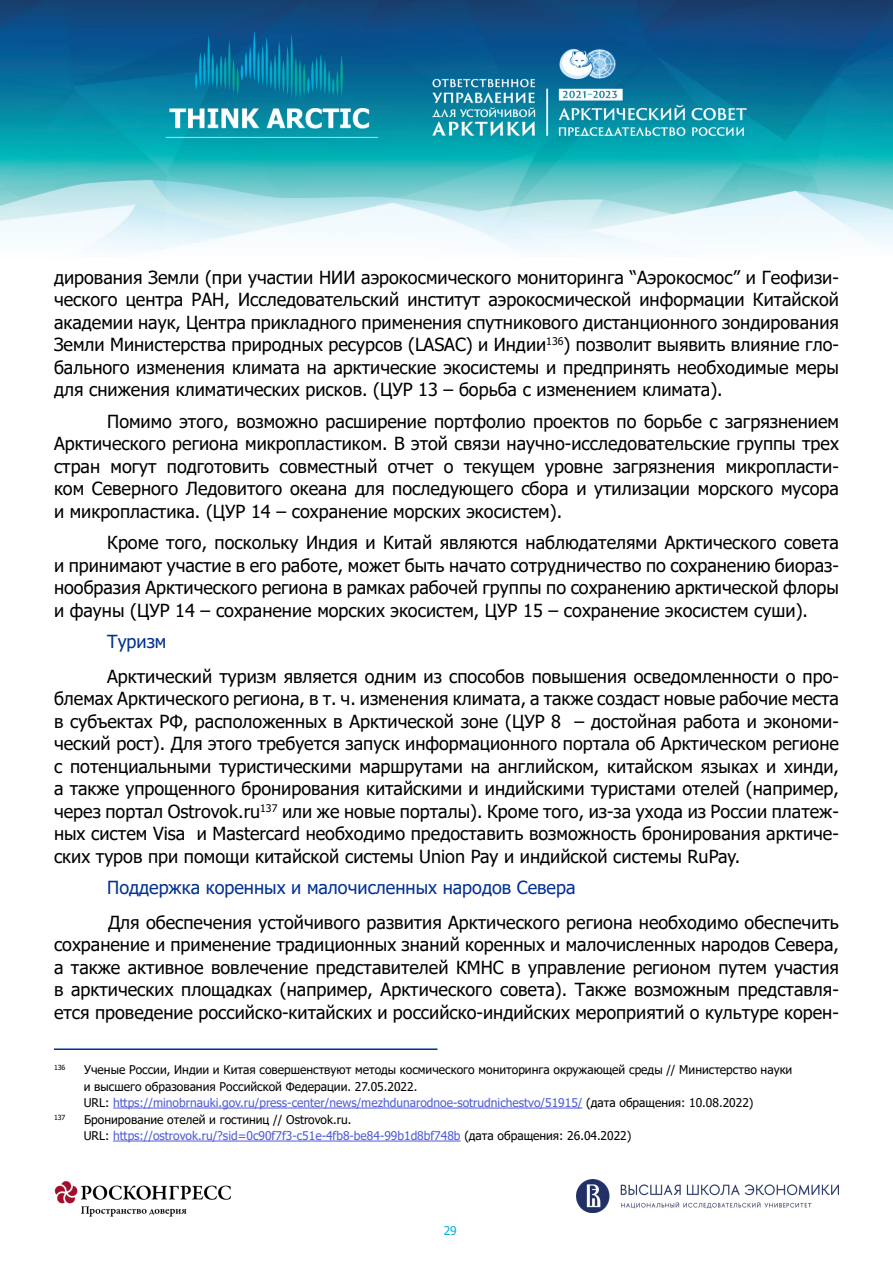
<style>
.page{position:relative;width:893px;height:1263px;background:#fff}
.page>*{position:absolute;margin:0;border:0;box-sizing:border-box;transform-origin:0 0}
.Основной_текст{font:18px/22.5px "Tahoma";color:#000;text-align:justify}
.подзаголовок{font:18px "Tahoma";color:#003192}
.сноски{font:12px/16.5px "Tahoma";color:#000}
.t1{font:12px "Tahoma";color:#00b5da}
.сноски-2{font:7.05px "Tahoma";color:#000}
.s1{color:#4f5cd6}
</style>
<div class="page">
<img style="left:0;top:0;width:893px;height:252px">
<img style="left:55px;top:1181px;width:176px;height:36px">
<img style="left:576px;top:1179px;width:262px;height:33px">
<hr style="left:54px;top:1048px;width:383px;height:2px;background:#003192">
<hr style="left:113px;top:1107px;width:469px;height:1px;background:#4f5cd6">
<hr style="left:113px;top:1140px;width:348px;height:1px;background:#4f5cd6">
<p class="Основной_текст" style="left:54px;top:267px;width:786px">дирования Земли (при участии НИИ аэрокосмического мониторинга “Аэрокосмос” и Геофизи&shy;ческого центра РАН, Исследовательский институт аэрокосмической информации Китайской академии наук, Центра прикладного применения спутникового дистанционного зондирования Земли Министерства природных ресурсов (LASAC) и Индии<sup>136</sup>) позволит выявить влияние гло&shy;бального изменения климата на арктические экосистемы и предпринять необходимые меры для снижения климатических рисков. (ЦУР 13 – борьба с изменением климата).</p>
<p class="Основной_текст" style="left:54px;top:411px;width:786px;text-indent:53px">Помимо этого, возможно расширение портфолио проектов по борьбе с загрязнением Арктического региона микропластиком. В этой связи научно-исследовательские группы трех стран могут подготовить совместный отчет о текущем уровне загрязнения микропласти&shy;ком Северного Ледовитого океана для последующего сбора и утилизации морского мусора и микропластика. (ЦУР 14 – сохранение морских экосистем).</p>
<p class="Основной_текст" style="left:54px;top:532px;width:786px;text-indent:53px">Кроме того, поскольку Индия и Китай являются наблюдателями Арктического совета и принимают участие в его работе, может быть начато сотрудничество по сохранению биораз&shy;нообразия Арктического региона в рамках рабочей группы по сохранению арктической флоры и фауны (ЦУР 14 – сохранение морских экосистем, ЦУР 15 – сохранение экосистем суши).</p>
<p class="подзаголовок" style="left:107px;top:630px;width:61px">Туризм</p>
<p class="Основной_текст" style="left:54px;top:666px;width:786px;text-indent:53px">Арктический туризм является одним из способов повышения осведомленности о про&shy;блемах Арктического региона, в т. ч. изменения климата, а также создаст новые рабочие места в субъектах РФ, расположенных в Арктической зоне (ЦУР 8 – достойная работа и экономи&shy;ческий рост). Для этого требуется запуск информационного портала об Арктическом регионе с потенциальными туристическими маршрутами на английском, китайском языках и хинди, а также упрощенного бронирования китайскими и индийскими туристами отелей (например, через портал Ostrovok.ru<sup>137</sup> или же новые порталы). Кроме того, из-за ухода из России платеж&shy;ных систем Visa и Mastercard необходимо предоставить возможность бронирования арктиче&shy;ских туров при помощи китайской системы Union Pay и индийской системы RuPay.</p>
<p class="подзаголовок" style="left:107px;top:876px;width:470px">Поддержка коренных и малочисленных народов Севера</p>
<p class="Основной_текст" style="left:54px;top:912px;width:786px;text-indent:54px">Для обеспечения устойчивого развития Арктического региона необходимо обеспечить сохранение и применение традиционных знаний коренных и малочисленных народов Севера, а также активное вовлечение представителей КМНС в управление регионом путем участия в арктических площадках (например, Арктического совета). Также возможным представля&shy;ется проведение российско-китайских и российско-индийских мероприятий о культуре корен-</p>
<p class="сноски-2" style="left:54px;top:1063px;width:13px">136</p>
<p class="сноски" style="left:84px;top:1062px;width:710px">Ученые России, Индии и Китая совершенствуют методы космического мониторинга окружающей среды // Министерство науки и высшего образования Российской Федерации. 27.05.2022.<br>URL: <span class="s1">https://minobrnauki.gov.ru/press-center/news/mezhdunarodnoe-sotrudnichestvo/51915/</span> (дата обращения: 10.08.2022)</p>
<p class="сноски-2" style="left:54px;top:1112px;width:13px">137</p>
<p class="сноски" style="left:84px;top:1111px;width:549px">Бронирование отелей и гостиниц // Ostrovok.ru.<br>URL: <span class="s1">https://ostrovok.ru/?sid=0c90f7f3-c51e-4fb8-be84-99b1d8bf748b</span> (дата обращения: 26.04.2022)</p>
<p class="t1" style="left:444px;top:1222px;width:15px">29</p>
</div>
